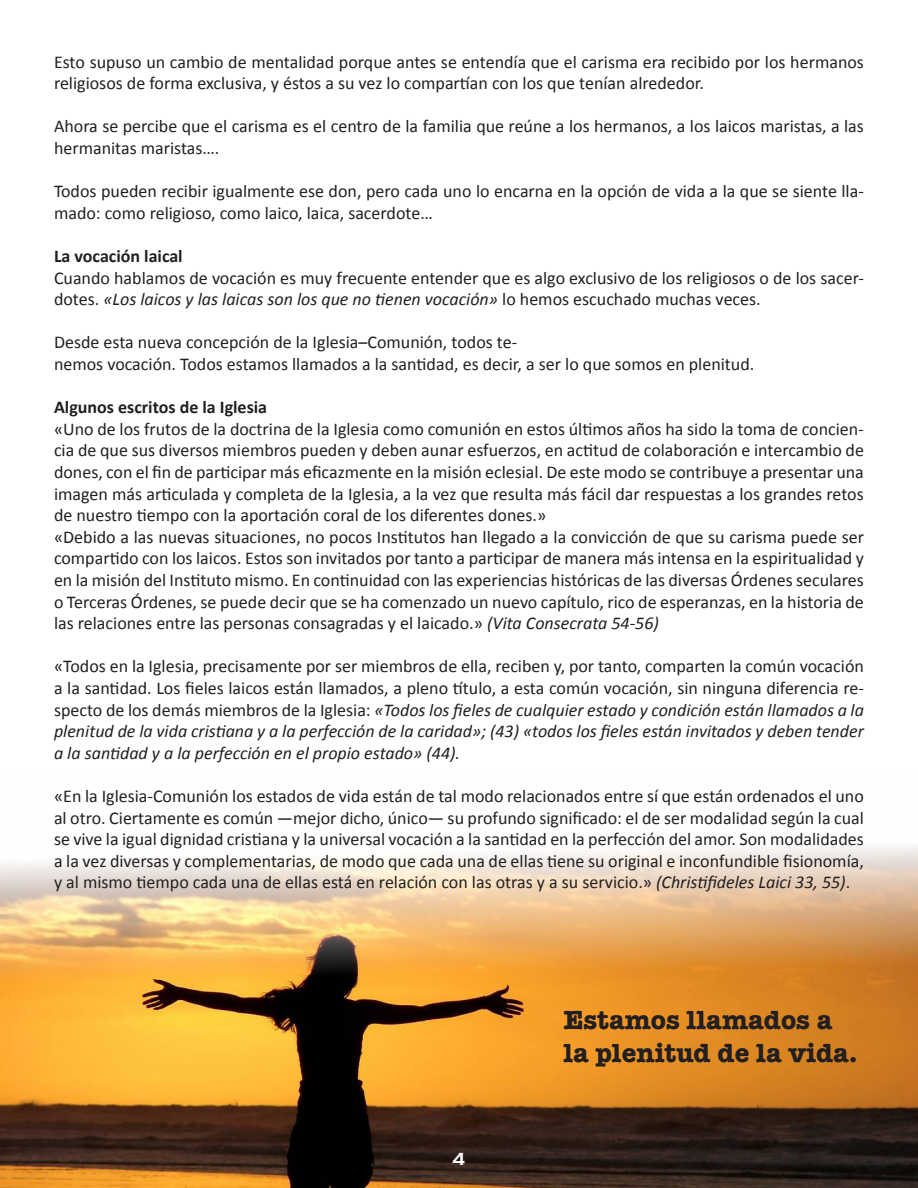
<style>
.page{position:relative;width:918px;height:1188px;background:#fff}
.page>*{position:absolute;margin:0;border:0;box-sizing:border-box;transform-origin:0 0}
.t1{font:700 27px/32.4px "American Typewriter";color:#231f20}
.t2{font:18px/21.6px "Calibri";color:#231f20}
.t3{font:700 18px "Calibri";color:#231f20}
.t4{font:700 18px "Copperplate Gothic";color:#fff}
.s1{font-style:italic}
</style>
<div class="page">
<img style="left:0;top:846px;width:918px;height:342px">
<p class="t2" style="left:54px;top:50px;width:811px">Esto supuso un cambio de mentalidad porque antes se entendía que el carisma era recibido por los hermanos religiosos de forma exclusiva, y éstos a su vez lo compartían con los que tenían alrededor.</p>
<p class="t2" style="left:54px;top:115px;width:811px">Ahora se percibe que el carisma es el centro de la familia que reúne a los hermanos, a los laicos maristas, a las hermanitas maristas….</p>
<p class="t2" style="left:54px;top:179px;width:811px">Todos pueden recibir igualmente ese don, pero cada uno lo encarna en la opción de vida a la que se siente lla&shy;mado: como religioso, como laico, laica, sacerdote…</p>
<p class="t3" style="left:54px;top:245px;width:130px">La vocación laical</p>
<p class="t2" style="left:54px;top:266px;width:811px">Cuando hablamos de vocación es muy frecuente entender que es algo exclusivo de los religiosos o de los sacer&shy;dotes. <span class="s1">«Los laicos y las laicas son los que no tienen vocación»</span> lo hemos escuchado muchas veces.</p>
<p class="t2" style="left:54px;top:331px;width:465px">Desde esta nueva concepción de la Iglesia–Comunión, todos te-</p>
<p class="t2" style="left:54px;top:352px;width:702px">nemos vocación. Todos estamos llamados a la santidad, es decir, a ser lo que somos en plenitud.</p>
<p class="t3" style="left:54px;top:396px;width:215px">Algunos escritos de la Iglesia</p>
<p class="t2" style="left:54px;top:417px;width:811px;text-align:justify">«Uno de los frutos de la doctrina de la Iglesia como comunión en estos últimos años ha sido la toma de concien&shy;cia de que sus diversos miembros pueden y deben aunar esfuerzos, en actitud de colaboración e intercambio de dones, con el fin de participar más eficazmente en la misión eclesial. De este modo se contribuye a presentar una imagen más articulada y completa de la Iglesia, a la vez que resulta más fácil dar respuestas a los grandes retos de nuestro tiempo con la aportación coral de los diferentes dones.»</p>
<p class="t2" style="left:54px;top:525px;width:811px;text-align:justify">«Debido a las nuevas situaciones, no pocos Institutos han llegado a la convicción de que su carisma puede ser compartido con los laicos. Estos son invitados por tanto a participar de manera más intensa en la espiritualidad y en la misión del Instituto mismo. En continuidad con las experiencias históricas de las diversas Órdenes seculares o Terceras Órdenes, se puede decir que se ha comenzado un nuevo capítulo, rico de esperanzas, en la historia de las relaciones entre las personas consagradas y el laicado.» <span class="s1">(Vita Consecrata 54-56)</span></p>
<p class="t2" style="left:54px;top:655px;width:811px;text-align:justify">«Todos en la Iglesia, precisamente por ser miembros de ella, reciben y, por tanto, comparten la común vocación a la santidad. Los fieles laicos están llamados, a pleno título, a esta común vocación, sin ninguna diferencia re&shy;specto de los demás miembros de la Iglesia: <span class="s1">«Todos los fieles de cualquier estado y condición están llamados a la plenitud de la vida cristiana y a la perfección de la caridad»; (43) «todos los fieles están invitados y deben tender a la santidad y a la perfección en el propio estado» (44).</span></p>
<p class="t2" style="left:54px;top:784px;width:811px;text-align:justify">«En la Iglesia-Comunión los estados de vida están de tal modo relacionados entre sí que están ordenados el uno al otro. Ciertamente es común —mejor dicho, único— su profundo significado: el de ser modalidad según la cual se vive la igual dignidad cristiana y la universal vocación a la santidad en la perfección del amor. Son modalidades a la vez diversas y complementarias, de modo que cada una de ellas tiene su original e inconfundible fisionomía, y al mismo tiempo cada una de ellas está en relación con las otras y a su servicio.» <span class="s1">(Christifideles Laici 33, 55)</span>.</p>
<p class="t4" style="left:452px;top:1149px;width:14px">4</p>
<p class="t1" style="left:563px;top:1003px;width:296px">Estamos llamados a la plenitud de la vida.</p>
</div>
